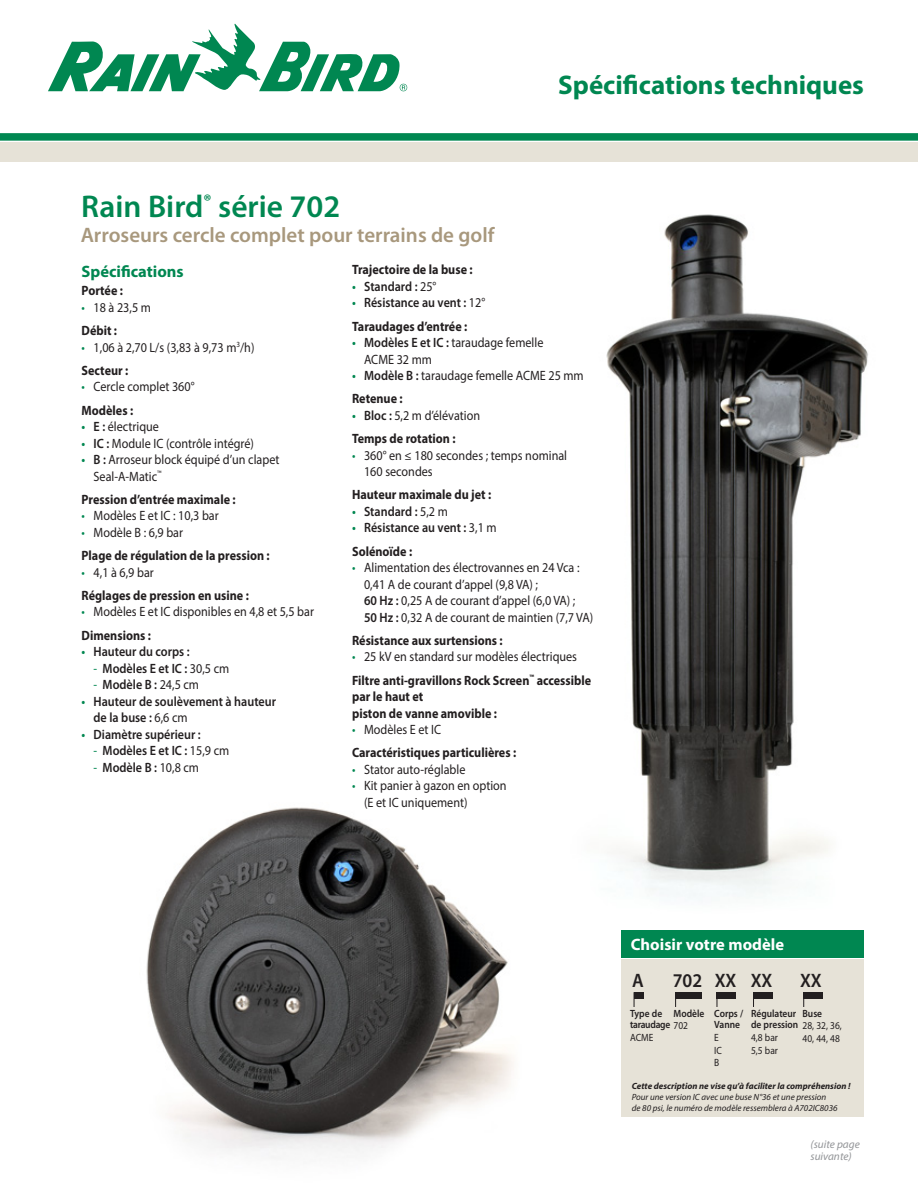
<style>
.page{position:relative;width:918px;height:1188px;background:#fff}
.page>*{position:absolute;margin:0;border:0;box-sizing:border-box;transform-origin:0 0}
.t1{font:600 31.5px "Myriad Pro";color:#008751}
.t2{font:700 27px "Myriad Pro";color:#008751}
.t3{font:600 21px "Myriad Pro";color:#a8987d}
.t4{font:600 19.5px "Myriad Pro";letter-spacing:-.015em;color:#231f20;scale:.94 1}
.t5{font:700 16.5px "Myriad Pro";color:#fff}
.t6{font:700 16.5px "Myriad Pro";color:#008751}
.t7{font:13.5px/16.5px "Myriad Pro";color:#231f20;scale:.9 1}
.t8{font:700 13.5px/23.2px "Myriad Pro";color:#231f20;scale:.9 1}
.t9{font:600 13.5px/16.5px "Myriad Pro";color:#231f20;scale:.9 1}
.t10{font:italic 11.25px/12px "Myriad Pro";color:#939598}
.t11{font:600 10.5px/11.6px "Myriad Pro";color:#231f20;scale:.9 1}
.t12{font:10.5px/12.6px "Myriad Pro";color:#231f20;scale:.9 1}
.t13{font:600 10.5px/11.6px "Myriad Pro";letter-spacing:-.025em;color:#231f20;scale:.9 1}
.t14{font:italic 9px/10.8px "Myriad Pro";color:#231f20}
.t15{font:italic 700 9px "Myriad Pro";color:#231f20}
.s1{color:#008751}
.s2{font-weight:700}
.s3{font-weight:600;color:#008751}
.s4{font-weight:600}
.s5{font-weight:400;color:#008751}
.s6{font-weight:400}
</style>
<div class="page">
<img style="left:606px;top:214px;width:262px;height:684px">
<img style="left:146px;top:733px;width:487px;height:425px">
<div style="left:0;top:133px;width:918px;height:8px;background:#008751"></div>
<div style="left:0;top:142px;width:918px;height:20px;background:#e6e2d7"></div>
<div style="left:621px;top:930px;width:243px;height:28px;background:#008751"></div>
<div style="left:621px;top:960px;width:243px;height:157px;background:#e6e2d7"></div>
<div style="left:634px;top:992px;width:10px;height:7px;background:#231f20"></div>
<div style="left:675px;top:992px;width:27px;height:7px;background:#231f20"></div>
<div style="left:717px;top:992px;width:19px;height:7px;background:#231f20"></div>
<div style="left:753px;top:992px;width:20px;height:7px;background:#231f20"></div>
<div style="left:803px;top:992px;width:20px;height:7px;background:#231f20"></div>
<svg style="left:716px;top:992px;width:1px;height:15px"></svg>
<svg style="left:48px;top:24px;width:359px;height:67px"></svg>
<h1 class="t1" style="left:81px;top:187px;width:260px">Rain Bird<sup>®</sup> série 702</h1>
<h3 class="t3" style="left:81px;top:222px;width:415px">Arroseurs cercle complet pour terrains de golf</h3>
<h2 class="t2" style="left:558px;top:67px;width:307px">Spécifications techniques</h2>
<p class="t6" style="left:82px;top:260px;width:104px">Spécifications</p>
<p class="t8" style="left:82px;top:279px;width:48px">Portée :</p>
<p class="t7" style="left:82px;top:296px;width:79px;line-height:23.2px"><span class="s1">•</span> 18 à 23,5 m<br><span class="s2">Débit :</span></p>
<p class="t7" style="left:82px;top:335px;width:194px;line-height:23.2px"><span class="s1">•</span> 1,06 à 2,70 L/s (3,83 à 9,73 m<sup>3</sup>/h)<br><span class="s2">Secteur :</span></p>
<p class="t7" style="left:82px;top:375px;width:127px;line-height:23.2px"><span class="s1">•</span> Cercle complet 360°<br><span class="s2">Modèles :</span></p>
<p class="t7" style="left:82px;top:418px;width:87px"><span class="s3">•</span> <span class="s4">E :</span> électrique</p>
<p class="t7" style="left:82px;top:435px;width:193px"><span class="s3">•</span> <span class="s4">IC :</span> Module IC (contrôle intégré)</p>
<p class="t7" style="left:94px;top:451px;width:208px;text-indent:-12px"><span class="s3">•</span> <span class="s4">B :</span> Arroseur block équipé d’un clapet<br>Seal-A-Matic<sup>™</sup></p>
<p class="t8" style="left:82px;top:487px;width:173px">Pression d’entrée maximale :</p>
<p class="t7" style="left:82px;top:507px;width:154px"><span class="s1">•</span> Modèles E et IC : 10,3 bar</p>
<p class="t8" style="left:82px;top:520px;width:211px"><span class="s5">•</span> <span class="s6">Modèle B : 6,9 bar<br></span>Plage de régulation de la pression :</p>
<p class="t8" style="left:82px;top:560px;width:187px"><span class="s5">•</span> <span class="s6">4,1 à 6,9 bar<br></span>Réglages de pression en usine :</p>
<p class="t7" style="left:82px;top:600px;width:260px;line-height:23.2px"><span class="s1">•</span> Modèles E et IC disponibles en 4,8 et 5,5 bar<br><span class="s2">Dimensions :</span></p>
<p class="t9" style="left:82px;top:643px;width:122px"><span class="s1">•</span> Hauteur du corps :</p>
<p class="t9" style="left:94px;top:660px;width:152px"><span class="s5">-</span> Modèles E et IC : <span class="s6">30,5 cm</span></p>
<p class="t9" style="left:94px;top:676px;width:119px"><span class="s5">-</span> Modèle B : <span class="s6">24,5 cm</span></p>
<p class="t9" style="left:94px;top:693px;width:204px;text-indent:-12px"><span class="s1">•</span> Hauteur de soulèvement à hauteur de la buse : <span class="s6">6,6 cm</span></p>
<p class="t9" style="left:82px;top:726px;width:134px"><span class="s1">•</span> Diamètre supérieur :</p>
<p class="t9" style="left:94px;top:742px;width:152px"><span class="s5">-</span> Modèles E et IC : <span class="s6">15,9 cm</span></p>
<p class="t9" style="left:94px;top:759px;width:119px"><span class="s5">-</span> Modèle B : <span class="s6">10,8 cm</span></p>
<p class="t8" style="left:352px;top:258px;width:136px">Trajectoire de la buse :</p>
<p class="t9" style="left:352px;top:278px;width:95px"><span class="s1">•</span> Standard : <span class="s6">25°</span></p>
<p class="t8" style="left:352px;top:291px;width:150px"><span class="s3">•</span> <span class="s4">Résistance au vent :</span> <span class="s6">12°<br></span>Taraudages d’entrée :</p>
<p class="t7" style="left:364px;top:334px;width:201px;text-indent:-12px"><span class="s3">•</span> <span class="s4">Modèles E et IC :</span> taraudage femelle<br>ACME 32 mm</p>
<p class="t7" style="left:352px;top:364px;width:259px;line-height:23.2px"><span class="s3">•</span> <span class="s4">Modèle B :</span> taraudage femelle ACME 25 mm<br><span class="s2">Retenue :</span></p>
<p class="t8" style="left:352px;top:403px;width:144px"><span class="s3">•</span> <span class="s4">Bloc :</span> <span class="s6">5,2 m d’élévation<br></span>Temps de rotation :</p>
<p class="t7" style="left:364px;top:447px;width:227px;text-indent:-12px"><span class="s1">•</span> 360° en ≤ 180 secondes ; temps nominal<br>160 secondes</p>
<p class="t8" style="left:352px;top:483px;width:156px">Hauteur maximale du jet :</p>
<p class="t9" style="left:352px;top:503px;width:108px"><span class="s1">•</span> Standard : <span class="s6">5,2 m</span></p>
<p class="t9" style="left:352px;top:516px;width:162px;line-height:23.2px"><span class="s1">•</span> Résistance au vent : <span class="s6">3,1 m<br></span><span class="s2">Solénoïde :</span></p>
<p class="t7" style="left:364px;top:559px;width:256px;text-indent:-12px"><span class="s1">•</span> Alimentation des électrovannes en 24 Vca :<br>0,41 A de courant d’appel (9,8 VA) ;<br><span class="s4">60 Hz :</span> 0,25 A de courant d’appel (6,0 VA) ;<br><span class="s4">50 Hz :</span> 0,32 A de courant de maintien (7,7 VA)</p>
<p class="t8" style="left:352px;top:628px;width:169px">Résistance aux surtensions :</p>
<p class="t8" style="left:352px;top:645px;width:267px"><span class="s5">•</span> <span class="s6">25 kV en standard sur modèles électriques<br></span>Filtre anti-gravillons Rock Screen<sup>™</sup> accessible</p>
<p class="t8" style="left:352px;top:688px;width:163px;line-height:16.5px">par le haut et<br>piston de vanne amovible :</p>
<p class="t8" style="left:352px;top:718px;width:184px"><span class="s5">•</span> <span class="s6">Modèles E et IC<br></span>Caractéristiques particulières :</p>
<p class="t7" style="left:352px;top:761px;width:127px"><span class="s1">•</span> Stator auto-réglable</p>
<p class="t7" style="left:364px;top:777px;width:160px;text-indent:-12px"><span class="s1">•</span> Kit panier à gazon en option (E et IC uniquement)</p>
<p class="t5" style="left:631px;top:933px;width:155px">Choisir votre modèle</p>
<h3 class="t4" style="left:632px;top:968px;width:14px">A</h3>
<h3 class="t4" style="left:673px;top:968px;width:107px">702 XX XX</h3>
<h3 class="t4" style="left:800px;top:968px;width:24px">XX</h3>
<p class="t13" style="left:630px;top:1007px;width:66px">Type de taraudage <span class="s6">702</span></p>
<p class="t12" style="left:630px;top:1031px;width:27px">ACME</p>
<p class="t11" style="left:674px;top:1007px;width:36px">Modèle</p>
<p class="t11" style="left:714px;top:1007px;width:34px">Corps /<br>Vanne</p>
<p class="t12" style="left:714px;top:1031px;width:10px">E<br>IC<br>B</p>
<p class="t11" style="left:751px;top:1007px;width:102px">Régulateur<br>de pression <span class="s6">28, 32, 36,</span></p>
<p class="t12" style="left:751px;top:1031px;width:31px">4,8 bar<br>5,5 bar</p>
<p class="t11" style="left:803px;top:1007px;width:23px">Buse</p>
<p class="t12" style="left:803px;top:1032px;width:43px">40, 44, 48</p>
<p class="t15" style="left:632px;top:1081px;width:220px">Cette description ne vise qu’à faciliter la compréhension !</p>
<p class="t14" style="left:632px;top:1092px;width:207px">Pour une version IC avec une buse N°36 et une pression<br>de 80 psi, le numéro de modèle ressemblera à A702IC8036</p>
<p class="t10" style="left:811px;top:1138px;width:51px">(suite page suivante)</p>
</div>
